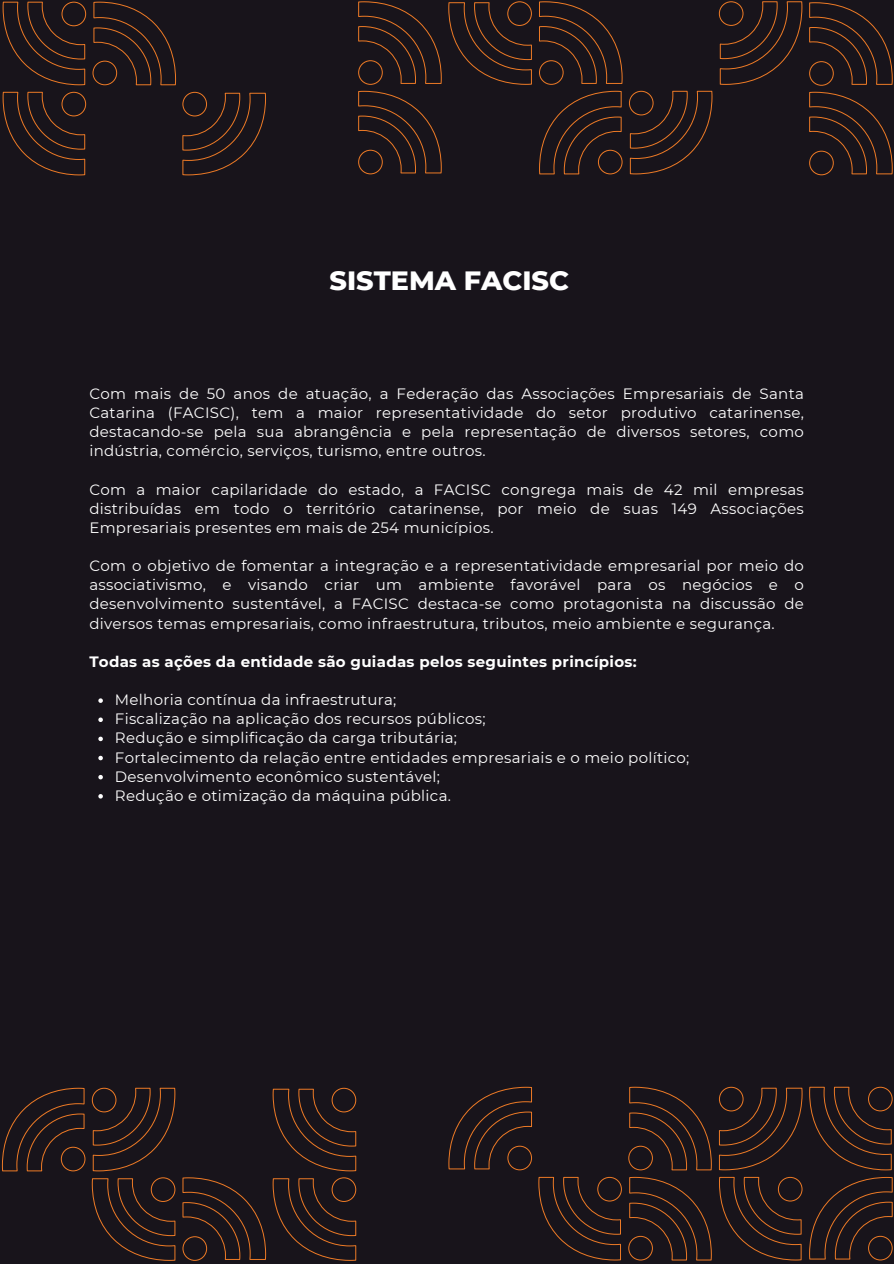
<style>
.page{position:relative;width:894px;height:1264px;background:#fff}
.page>*{position:absolute;margin:0;border:0;box-sizing:border-box;transform-origin:0 0}
.t1{font:800 27px "Montserrat";color:#fff}
.t2{font:15px/19.2px "Montserrat";letter-spacing:.02em;color:#fff;text-align:justify}
.t3{font:700 15px "Montserrat";letter-spacing:.02em;color:#fff}
</style>
<div class="page">
<div style="left:0;top:0;width:893px;height:1263px;background:#18141b"></div>
<svg style="left:98px;top:698px;width:5px;height:5px"></svg>
<svg style="left:98px;top:717px;width:5px;height:5px"></svg>
<svg style="left:98px;top:736px;width:5px;height:5px"></svg>
<svg style="left:98px;top:755px;width:5px;height:5px"></svg>
<svg style="left:98px;top:775px;width:5px;height:4px"></svg>
<svg style="left:98px;top:794px;width:5px;height:4px"></svg>
<svg style="left:2px;top:1087px;width:83px;height:84px"></svg>
<div style="left:61px;top:1146px;width:24px;height:25px;border:1px solid #ed7a26;border-radius:50%"></div>
<svg style="left:92px;top:1087px;width:83px;height:84px"></svg>
<div style="left:92px;top:1087px;width:24px;height:25px;border:1px solid #ed7a26;border-radius:50%"></div>
<svg style="left:91px;top:1177px;width:85px;height:84px"></svg>
<div style="left:151px;top:1177px;width:24px;height:24px;border:1px solid #ed7a26;border-radius:50%"></div>
<svg style="left:182px;top:1177px;width:84px;height:83px"></svg>
<div style="left:182px;top:1236px;width:25px;height:24px;border:1px solid #ed7a26;border-radius:50%"></div>
<svg style="left:272px;top:1087px;width:84px;height:174px"></svg>
<div style="left:331px;top:1177px;width:25px;height:24px;border:1px solid #ed7a26;border-radius:50%"></div>
<svg style="left:538px;top:1176px;width:83px;height:84px"></svg>
<div style="left:597px;top:1176px;width:24px;height:25px;border:1px solid #ed7a26;border-radius:50%"></div>
<svg style="left:448px;top:1086px;width:84px;height:85px"></svg>
<div style="left:507px;top:1145px;width:24px;height:25px;border:1px solid #ed7a26;border-radius:50%"></div>
<svg style="left:628px;top:1086px;width:83px;height:175px"></svg>
<div style="left:628px;top:1145px;width:24px;height:25px;border:1px solid #ed7a26;border-radius:50%"></div>
<svg style="left:718px;top:1087px;width:84px;height:173px"></svg>
<div style="left:718px;top:1086px;width:25px;height:25px;border:1px solid #ed7a26;border-radius:50%"></div>
<svg style="left:809px;top:1176px;width:83px;height:85px"></svg>
<div style="left:867px;top:1235px;width:25px;height:25px;border:1px solid #ed7a26;border-radius:50%"></div>
<svg style="left:809px;top:1086px;width:82px;height:84px"></svg>
<div style="left:867px;top:1086px;width:25px;height:25px;border:1px solid #ed7a26;border-radius:50%"></div>
<svg style="left:809px;top:2px;width:83px;height:174px"></svg>
<div style="left:809px;top:61px;width:24px;height:25px;border:1px solid #ed7a26;border-radius:50%"></div>
<svg style="left:719px;top:1px;width:83px;height:84px"></svg>
<div style="left:718px;top:1px;width:25px;height:25px;border:1px solid #ed7a26;border-radius:50%"></div>
<svg style="left:629px;top:90px;width:83px;height:85px"></svg>
<div style="left:629px;top:91px;width:24px;height:24px;border:1px solid #ed7a26;border-radius:50%"></div>
<svg style="left:539px;top:1px;width:83px;height:174px"></svg>
<div style="left:539px;top:60px;width:24px;height:25px;border:1px solid #ed7a26;border-radius:50%"></div>
<svg style="left:448px;top:2px;width:84px;height:83px"></svg>
<div style="left:507px;top:1px;width:24px;height:25px;border:1px solid #ed7a26;border-radius:50%"></div>
<svg style="left:358px;top:91px;width:84px;height:83px"></svg>
<div style="left:358px;top:150px;width:24px;height:24px;border:1px solid #ed7a26;border-radius:50%"></div>
<svg style="left:358px;top:1px;width:84px;height:83px"></svg>
<div style="left:358px;top:60px;width:24px;height:25px;border:1px solid #ed7a26;border-radius:50%"></div>
<svg style="left:93px;top:1px;width:83px;height:85px"></svg>
<div style="left:93px;top:61px;width:24px;height:24px;border:1px solid #ed7a26;border-radius:50%"></div>
<svg style="left:2px;top:1px;width:83px;height:84px"></svg>
<div style="left:62px;top:2px;width:24px;height:24px;border:1px solid #ed7a26;border-radius:50%"></div>
<svg style="left:182px;top:91px;width:84px;height:85px"></svg>
<div style="left:182px;top:92px;width:25px;height:24px;border:1px solid #ed7a26;border-radius:50%"></div>
<svg style="left:2px;top:92px;width:83px;height:84px"></svg>
<div style="left:62px;top:92px;width:24px;height:24px;border:1px solid #ed7a26;border-radius:50%"></div>
<h1 class="t1" style="left:329px;top:260px;width:241px">SISTEMA FACISC</h1>
<p class="t2" style="left:89px;top:383px;width:716px">Com mais de 50 anos de atuação, a Federação das Associações Empresariais de Santa Catarina (FACISC), tem a maior representatividade do setor produtivo catarinense, destacando-se pela sua abrangência e pela representação de diversos setores, como indústria, comércio, serviços, turismo, entre outros.</p>
<p class="t2" style="left:89px;top:479px;width:716px">Com a maior capilaridade do estado, a FACISC congrega mais de 42 mil empresas distribuídas em todo o território catarinense, por meio de suas 149 Associações Empresariais presentes em mais de 254 municípios.</p>
<p class="t2" style="left:89px;top:555px;width:716px">Com o objetivo de fomentar a integração e a representatividade empresarial por meio do associativismo, e visando criar um ambiente favorável para os negócios e o desenvolvimento sustentável, a FACISC destaca-se como protagonista na discussão de diversos temas empresariais, como infraestrutura, tributos, meio ambiente e segurança.</p>
<p class="t3" style="left:89px;top:650px;width:548px">Todas as ações da entidade são guiadas pelos seguintes princípios:</p>
<p class="t2" style="left:115px;top:689px;width:576px;text-align:left">Melhoria contínua da infraestrutura;<br>Fiscalização na aplicação dos recursos públicos;<br>Redução e simplificação da carga tributária;<br>Fortalecimento da relação entre entidades empresariais e o meio político; Desenvolvimento econômico sustentável;<br>Redução e otimização da máquina pública.</p>
</div>
